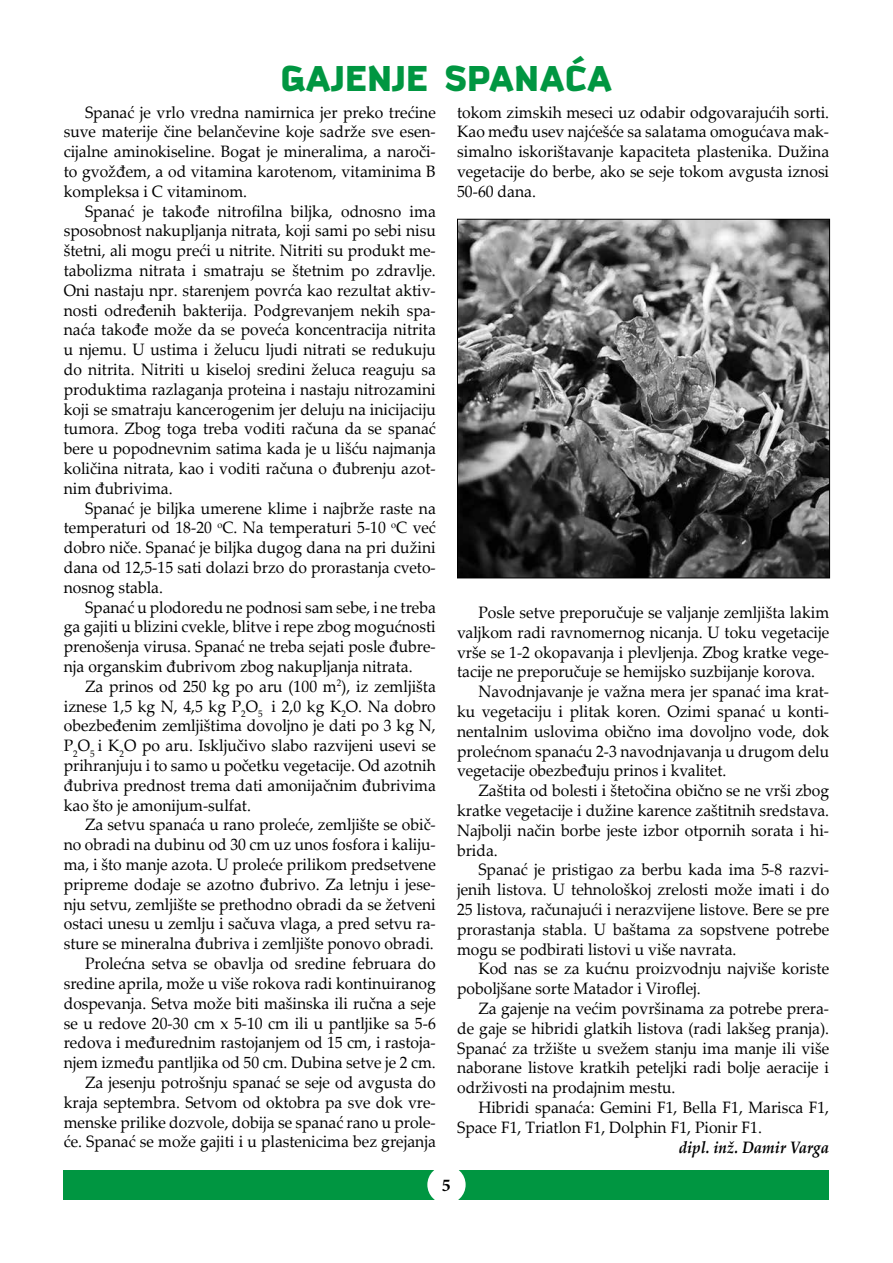
<style>
.page{position:relative;width:893px;height:1263px;background:#fff}
.page>*{position:absolute;margin:0;border:0;box-sizing:border-box;transform-origin:0 0}
.t1{font:900 39px "Kautiva Pro";color:#009641;scale:1.05 1}
.t2{font:700 18px "Minion Pro";color:#000}
.t3{font:16.5px/19.8px "Palatino Linotype";color:#000;text-align:justify;scale:.95 1}
.t4{font:italic 700 16.5px "Palatino Linotype";color:#000;scale:.92 1}
</style>
<div class="page">
<div style="left:64px;top:1170px;width:765px;height:29px;background:#009641"></div>
<div style="left:427px;top:1165px;width:39px;height:39px;background:#fff;border-radius:50%"></div>
<img style="left:459px;top:221px;width:369px;height:355px">
<div style="left:457px;top:219px;width:373px;height:359px;border:1px solid #000"></div>
<h1 class="t1" style="left:280px;top:56px;width:318px">GAJENJE SPANAĆA</h1>
<p class="t3" style="left:64px;top:101px;width:393px;text-indent:21px">Spanać je vrlo vredna namirnica jer preko trećine suve materije čine belančevine koje sadrže sve esen&shy;cijalne aminokiseline. Bogat je mineralima, a naroči&shy;to gvožđem, a od vitamina karotenom, vitaminima B kompleksa i C vitaminom.</p>
<p class="t3" style="left:64px;top:200px;width:393px;text-indent:21px">Spanać je takođe nitrofilna biljka, odnosno ima sposobnost nakupljanja nitrata, koji sami po sebi nisu štetni, ali mogu preći u nitrite. Nitriti su produkt me&shy;tabolizma nitrata i smatraju se štetnim po zdravlje.<br>Oni nastaju npr. starenjem povrća kao rezultat aktiv&shy;nosti određenih bakterija. Podgrevanjem nekih spa&shy;naća takođe može da se poveća koncentracija nitrita u njemu. U ustima i želucu ljudi nitrati se redukuju do nitrita. Nitriti u kiseloj sredini želuca reaguju sa produktima razlaganja proteina i nastaju nitrozamini koji se smatraju kancerogenim jer deluju na inicijaciju tumora. Zbog toga treba voditi računa da se spanać bere u popodnevnim satima kada je u lišću najmanja količina nitrata, kao i voditi računa o đubrenju azot&shy;nim đubrivima.</p>
<p class="t3" style="left:64px;top:497px;width:393px;text-indent:21px">Spanać je biljka umerene klime i najbrže raste na temperaturi od 18-20 <sup>o</sup>C. Na temperaturi 5-10 <sup>o</sup>C već dobro niče. Spanać je biljka dugog dana na pri dužini dana od 12,5-15 sati dolazi brzo do prorastanja cveto&shy;nosnog stabla.</p>
<p class="t3" style="left:64px;top:596px;width:393px;text-indent:21px">Spanać u plodoredu ne podnosi sam sebe, i ne treba ga gajiti u blizini cvekle, blitve i repe zbog mogućnosti prenošenja virusa. Spanać ne treba sejati posle đubre&shy;nja organskim đubrivom zbog nakupljanja nitrata.</p>
<p class="t3" style="left:64px;top:676px;width:393px;text-indent:21px">Za prinos od 250 kg po aru (100 m<sup>2</sup>), iz zemljišta iznese 1,5 kg N, 4,5 kg P<sub>2</sub>O<sub>5</sub> i 2,0 kg K<sub>2</sub>O. Na dobro obezbeđenim zemljištima dovoljno je dati po 3 kg N, P<sub>2</sub>O<sub>5</sub> i K<sub>2</sub>O po aru. Isključivo slabo razvijeni usevi se prihranjuju i to samo u početku vegetacije. Od azotnih đubriva prednost trema dati amonijačnim đubrivima kao što je amonijum-sulfat.</p>
<p class="t3" style="left:64px;top:814px;width:393px;text-align:right">Za setvu spanaća u rano proleće, zemljište se obič&shy;no obradi na dubinu od 30 cm uz unos fosfora i kaliju&shy;ma, i što manje azota. U proleće prilikom predsetvene pripreme dodaje se azotno đubrivo. Za letnju i jese&shy;nju setvu, zemljište se prethodno obradi da se žetveni ostaci unesu u zemlju i sačuva vlaga, a pred setvu ra&shy;sture se mineralna đubriva i zemljište ponovo obradi.<br>Prolećna setva se obavlja od sredine februara do sredine aprila, može u više rokova radi kontinuiranog dospevanja. Setva može biti mašinska ili ručna a seje se u redove 20-30 cm x 5-10 cm ili u pantljike sa 5-6 redova i međurednim rastojanjem od 15 cm, i rastoja&shy;njem između pantljika od 50 cm. Dubina setve je 2 cm.<br>Za jesenju potrošnju spanać se seje od avgusta do kraja septembra. Setvom od oktobra pa sve dok vre&shy;menske prilike dozvole, dobija se spanać rano u prole&shy;će. Spanać se može gajiti i u plastenicima bez grejanja</p>
<p class="t3" style="left:457px;top:101px;width:393px">tokom zimskih meseci uz odabir odgovarajućih sorti.<br>Kao među usev najćešće sa salatama omogućava mak&shy;simalno iskorištavanje kapaciteta plastenika. Dužina vegetacije do berbe, ako se seje tokom avgusta iznosi 50-60 dana.</p>
<p class="t3" style="left:478px;top:602px;width:371px">Posle setve preporučuje se valjanje zemljišta lakim</p>
<p class="t3" style="left:457px;top:622px;width:393px">valjkom radi ravnomernog nicanja. U toku vegetacije</p>
<p class="t3" style="left:457px;top:641px;width:393px">vrše se 1-2 okopavanja i plevljenja. Zbog kratke vege-</p>
<p class="t3" style="left:457px;top:661px;width:378px">tacije ne preporučuje se hemijsko suzbijanje korova.</p>
<p class="t3" style="left:478px;top:681px;width:371px">Navodnjavanje je važna mera jer spanać ima krat-</p>
<p class="t3" style="left:457px;top:701px;width:393px">ku vegetaciju i plitak koren. Ozimi spanać u konti-</p>
<p class="t3" style="left:457px;top:721px;width:393px">nentalnim uslovima obično ima dovoljno vode, dok</p>
<p class="t3" style="left:457px;top:740px;width:393px">prolećnom spanaću 2-3 navodnjavanja u drugom delu</p>
<p class="t3" style="left:457px;top:760px;width:285px">vegetacije obezbeđuju prinos i kvalitet.</p>
<p class="t3" style="left:478px;top:780px;width:371px">Zaštita od bolesti i štetočina obično se ne vrši zbog</p>
<p class="t3" style="left:457px;top:800px;width:393px">kratke vegetacije i dužine karence zaštitnih sredstava.</p>
<p class="t3" style="left:457px;top:820px;width:393px">Najbolji način borbe jeste izbor otpornih sorata i hi-</p>
<p class="t3" style="left:457px;top:839px;width:44px">brida.</p>
<p class="t3" style="left:478px;top:859px;width:371px">Spanać je pristigao za berbu kada ima 5-8 razvi-</p>
<p class="t3" style="left:457px;top:879px;width:393px">jenih listova. U tehnološkoj zrelosti može imati i do</p>
<p class="t3" style="left:457px;top:899px;width:393px">25 listova, računajući i nerazvijene listove. Bere se pre</p>
<p class="t3" style="left:457px;top:919px;width:393px">prorastanja stabla. U baštama za sopstvene potrebe</p>
<p class="t3" style="left:457px;top:938px;width:296px">mogu se podbirati listovi u više navrata.</p>
<p class="t3" style="left:478px;top:958px;width:371px">Kod nas se za kućnu proizvodnju najviše koriste</p>
<p class="t3" style="left:457px;top:978px;width:258px">poboljšane sorte Matador i Viroflej.</p>
<p class="t3" style="left:478px;top:998px;width:371px">Za gajenje na većim površinama za potrebe prera-</p>
<p class="t3" style="left:457px;top:1018px;width:393px">de gaje se hibridi glatkih listova (radi lakšeg pranja).</p>
<p class="t3" style="left:457px;top:1037px;width:393px">Spanać za tržište u svežem stanju ima manje ili više</p>
<p class="t3" style="left:457px;top:1057px;width:393px">naborane listove kratkih peteljki radi bolje aeracije i</p>
<p class="t3" style="left:457px;top:1077px;width:231px">održivosti na prodajnim mestu.</p>
<p class="t3" style="left:478px;top:1097px;width:371px">Hibridi spanaća: Gemini F1, Bella F1, Marisca F1,</p>
<p class="t3" style="left:457px;top:1117px;width:322px">Space F1, Triatlon F1, Dolphin F1, Pionir F1.</p>
<p class="t4" style="left:679px;top:1135px;width:165px">dipl. inž. Damir Varga</p>
<p class="t2" style="left:442px;top:1173px;width:10px">5</p>
</div>
